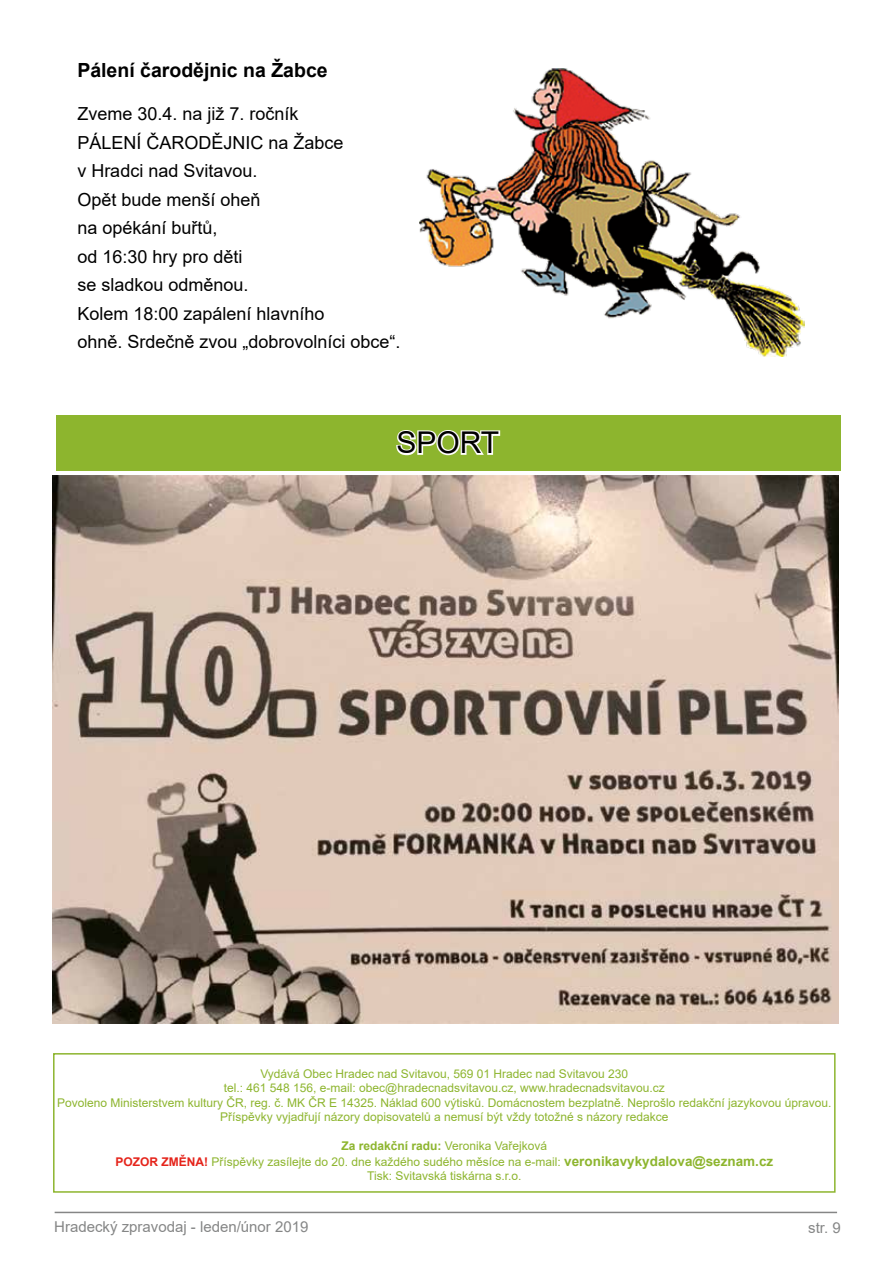
<style>
.page{position:relative;width:893px;height:1263px;background:#fff}
.page>*{position:absolute;margin:0;border:0;box-sizing:border-box;transform-origin:0 0}
.t1{font:30px "Arial";color:#000}
.t2{font:700 19.5px "Arial";color:#000}
.t3{font:18px/28.5px "Arial";color:#000}
.t4{font:15px "Arial";color:#858686}
.t5{font:12px/14.4px "Arial";color:#8db52e;text-align:center}
.s1{font-weight:700}
.s2{font-weight:700;color:#e5241b}
.s3{font-weight:700;font-size:13.5px}
</style>
<div class="page">
<img style="left:419px;top:68px;width:385px;height:289px">
<div style="left:56px;top:415px;width:785px;height:55px;background:#8db52e"></div>
<svg style="left:396px;top:430px;width:105px;height:26px"></svg>
<img style="left:53px;top:476px;width:785px;height:547px">
<hr style="left:55px;top:1212px;width:782px;height:1px;background:#858686">
<div style="left:53px;top:1053px;width:783px;height:140px;border:2px solid #8db52e"></div>
<h2 class="t2" style="left:77px;top:57px;width:252px">Pálení čarodějnic na Žabce</h2>
<h3 class="t3" style="left:77px;top:99px;width:325px">Zveme 30.4. na již 7. ročník<br>PÁLENÍ ČARODĚJNIC na Žabce<br>v Hradci nad Svitavou.<br>Opět bude menší oheň<br>na opékání buřtů,<br>od 16:30 hry pro děti<br>se sladkou odměnou.<br>Kolem 18:00 zapálení hlavního<br>ohně. Srdečně zvou „dobrovolníci obce“.</h3>
<h1 class="t1" style="left:396px;top:422px;width:104px">SPORT</h1>
<p class="t5" style="left:57px;top:1066px;width:776px">Vydává Obec Hradec nad Svitavou, 569 01 Hradec nad Svitavou 230<br>tel.: 461 548 156, e-mail: obec@hradecnadsvitavou.cz, www.hradecnadsvitavou.cz<br>Povoleno Ministerstvem kultury ČR, reg. č. MK ČR E 14325. Náklad 600 výtisků. Domácnostem bezplatně. Neprošlo redakční jazykovou úpravou.<br>Příspěvky vyjadřují názory dopisovatelů a nemusí být vždy totožné s názory redakce</p>
<p class="t5" style="left:115px;top:1137px;width:659px;line-height:16.2px"><span class="s1">Za redakční radu:</span> Veronika Vařejková<br><span class="s2">POZOR ZMĚNA!</span> Příspěvky zasílejte do 20. dne každého sudého měsíce na e-mail: <span class="s3">veronikavykydalova@seznam.cz</span></p>
<p class="t5" style="left:367px;top:1169px;width:156px">Tisk: Svitavská tiskárna s.r.o.</p>
<p class="t4" style="left:54px;top:1217px;width:256px">Hradecký zpravodaj - leden/únor 2019</p>
<p class="t4" style="left:808px;top:1217px;width:34px">str. 9</p>
</div>
